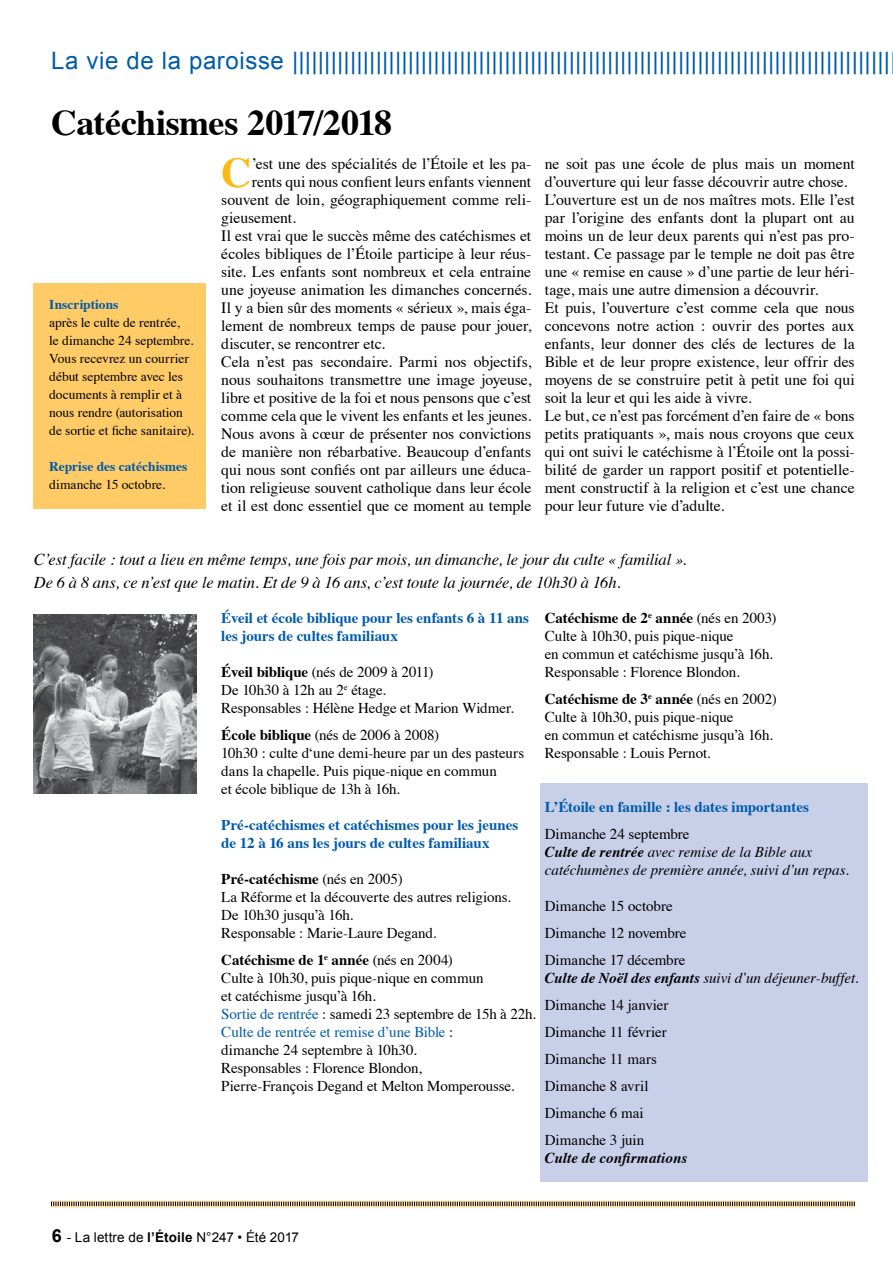
<style>
.page{position:relative;width:893px;height:1263px;background:#fff}
.page>*{position:absolute;margin:0;border:0;box-sizing:border-box;transform-origin:0 0}
.t1{font:700 42.45px "Times";color:#fdb913}
.t2{font:700 36px "Times";letter-spacing:-.015em;color:#000}
.t3{font:24px "Arial";letter-spacing:.025em;color:#005baa}
.t4{font:italic 16.5px/22.5px "Times";letter-spacing:-.005em;color:#000}
.t5{font:15.75px/18px "Times";letter-spacing:-.005em;color:#000}
.t6{font:15px/18px "Times";letter-spacing:-.005em;color:#000}
.t7{font:700 15px/18px "Times";color:#005baa}
.t8{font:italic 15px/18px "Times";color:#000}
.t9{font:italic 700 15px "Times";letter-spacing:.005em;color:#000}
.t10{font:13.5px/18px "Times";color:#000}
.t11{font:13.5px "Arial";letter-spacing:.005em;color:#000}
.t12{font:700 13.5px "Times";letter-spacing:.005em;color:#005baa}
.s1{font-weight:700}
.s2{font-style:normal}
.s3{font-weight:700;font-style:italic}
.s4{font-style:italic}
.s5{color:#005baa}
.s6{font-weight:700;font-size:18px}
</style>
<div class="page">
<div style="left:540px;top:783px;width:328px;height:399px;background:#c7cfe9"></div>
<svg style="left:51px;top:1200px;width:804px;height:8px;background:#bfae91"></svg>
<div style="left:34px;top:283px;width:172px;height:225px;background:#ffcb66"></div>
<img style="left:34px;top:614px;width:162px;height:179px">
<h3 class="t3" style="left:51px;top:44px;width:841px">La vie de la paroisse |||||||||||||||||||||||||||||||||||||||||||||||||||||||||||||||||||||||||||||||||||||||||||||</h3>
<h2 class="t2" style="left:51px;top:88px;width:343px">Catéchismes 2017/2018</h2>
<h1 class="t1" style="left:221px;top:132px;width:32px">C</h1>
<p class="t5" style="left:252px;top:153px;width:281px">’est une des spécialités de l’Étoile et les pa-</p>
<p class="t5" style="left:545px;top:153px;width:312px">ne soit pas une école de plus mais un moment d’ouverture qui leur fasse découvrir autre chose.<br>L’ouverture est un de nos maîtres mots. Elle l’est par l’origine des enfants dont la plupart ont au moins un de leur deux parents qui n’est pas pro&shy;testant. Ce passage par le temple ne doit pas être une « remise en cause » d’une partie de leur héri&shy;tage, mais une autre dimension a découvrir.<br>Et puis, l’ouverture c’est comme cela que nous concevons notre action : ouvrir des portes aux enfants, leur donner des clés de lectures de la Bible et de leur propre existence, leur offrir des moyens de se construire petit à petit une foi qui soit la leur et qui les aide à vivre.<br>Le but, ce n’est pas forcément d’en faire de « bons petits pratiquants », mais nous croyons que ceux qui ont suivi le catéchisme à l’Étoile ont la possi&shy;bilité de garder un rapport positif et potentielle&shy;ment constructif à la religion et c’est une chance pour leur future vie d’adulte.</p>
<p class="t4" style="left:34px;top:547px;width:654px">C’est facile : tout a lieu en même temps, une fois par mois, un dimanche, le jour du culte « familial ».<br>De 6 à 8 ans, ce n’est que le matin. Et de 9 à 16 ans, c’est toute la journée, de 10h30 à 16h.</p>
<p class="t6" style="left:545px;top:608px;width:233px"><span class="s1">Catéchisme de 2</span><sup>e</sup> <span class="s1">année</span> (nés en 2003)<br>Culte à 10h30, puis pique-nique<br>en commun et catéchisme jusqu’à 16h.<br>Responsable : Florence Blondon.</p>
<p class="t6" style="left:545px;top:689px;width:233px"><span class="s1">Catéchisme de 3</span><sup>e</sup> <span class="s1">année</span> (nés en 2002)<br>Culte à 10h30, puis pique-nique<br>en commun et catéchisme jusqu’à 16h.<br>Responsable : Louis Pernot.</p>
<p class="t7" style="left:545px;top:796px;width:266px">L’étoile en famille : les dates importantes</p>
<p class="t8" style="left:545px;top:824px;width:306px"><span class="s2">Dimanche 24 septembre<br></span><span class="s1">Culte de rentrée</span> avec remise de la Bible aux catéchumènes de première année, suivi d’un repas.</p>
<p class="t6" style="left:545px;top:891px;width:143px;line-height:27px">Dimanche 15 octobre<br>Dimanche 12 novembre<br>Dimanche 17 décembre</p>
<p class="t6" style="left:545px;top:963px;width:315px;line-height:27px"><span class="s3">Culte de Noël des enfants</span> <span class="s4">suivi d’un déjeuner-buffet.<br></span>Dimanche 14 janvier<br>Dimanche 11 février<br>Dimanche 11 mars<br>Dimanche 8 avril<br>Dimanche 6 mai<br>Dimanche 3 juin</p>
<p class="t9" style="left:545px;top:1144px;width:144px">Culte de confirmations</p>
<p class="t5" style="left:252px;top:171px;width:281px">rents qui nous confient leurs enfants viennent</p>
<p class="t5" style="left:221px;top:189px;width:311px">souvent de loin, géographiquement comme reli-</p>
<p class="t5" style="left:221px;top:207px;width:76px">gieusement.</p>
<p class="t5" style="left:221px;top:225px;width:311px">Il est vrai que le succès même des catéchismes et</p>
<p class="t5" style="left:221px;top:243px;width:311px">écoles bibliques de l’Étoile participe à leur réus-</p>
<p class="t5" style="left:221px;top:261px;width:311px">site. Les enfants sont nombreux et cela entraine</p>
<p class="t5" style="left:221px;top:279px;width:311px">une joyeuse animation les dimanches concernés.</p>
<p class="t5" style="left:221px;top:297px;width:311px">Il y a bien sûr des moments « sérieux », mais éga-</p>
<p class="t5" style="left:221px;top:315px;width:311px">lement de nombreux temps de pause pour jouer,</p>
<p class="t5" style="left:221px;top:333px;width:165px">discuter, se rencontrer etc.</p>
<p class="t5" style="left:221px;top:351px;width:311px">Cela n’est pas secondaire. Parmi nos objectifs,</p>
<p class="t5" style="left:221px;top:369px;width:311px">nous souhaitons transmettre une image joyeuse,</p>
<p class="t5" style="left:221px;top:387px;width:312px">libre et positive de la foi et nous pensons que c’est</p>
<p class="t5" style="left:221px;top:405px;width:311px">comme cela que le vivent les enfants et les jeunes.</p>
<p class="t5" style="left:221px;top:423px;width:311px">Nous avons à cœur de présenter nos convictions</p>
<p class="t5" style="left:221px;top:441px;width:311px">de manière non rébarbative. Beaucoup d’enfants</p>
<p class="t5" style="left:221px;top:459px;width:311px">qui nous sont confiés ont par ailleurs une éduca-</p>
<p class="t5" style="left:221px;top:477px;width:312px">tion religieuse souvent catholique dans leur école</p>
<p class="t5" style="left:221px;top:495px;width:312px">et il est donc essentiel que ce moment au temple</p>
<p class="t12" style="left:49px;top:291px;width:71px">Inscriptions</p>
<p class="t10" style="left:49px;top:312px;width:146px">après le culte de rentrée,<br>le dimanche 24 septembre.<br>Vous recevrez un courrier début septembre avec les documents à remplir et à nous rendre (autorisation de sortie et fiche sanitaire).</p>
<p class="t12" style="left:49px;top:453px;width:140px">Reprise des catéchismes</p>
<p class="t10" style="left:49px;top:474px;width:117px">dimanche 15 octobre.</p>
<p class="t7" style="left:221px;top:607px;width:309px">éveil et école biblique pour les enfants 6 à 11 ans les jours de cultes familiaux</p>
<p class="t6" style="left:221px;top:662px;width:294px"><span class="s1">Éveil biblique</span> (nés de 2009 à 2011)<br>De 10h30 à 12h au 2<sup>e</sup> étage.<br>Responsables : Hélène Hedge et Marion Widmer.</p>
<p class="t6" style="left:221px;top:725px;width:304px"><span class="s1">École biblique</span> (nés de 2006 à 2008)<br>10h30 : culte d‘une demi-heure par un des pasteurs dans la chapelle. Puis pique-nique en commun<br>et école biblique de 13h à 16h.</p>
<p class="t7" style="left:221px;top:814px;width:299px">Pré-catéchismes et catéchismes pour les jeunes de 12 à 16 ans les jours de cultes familiaux</p>
<p class="t6" style="left:221px;top:869px;width:291px"><span class="s1">Pré-catéchisme</span> (nés en 2005)<br>La Réforme et la découverte des autres religions.<br>De 10h30 jusqu’à 16h.<br>Responsable : Marie-Laure Degand.</p>
<p class="t6" style="left:221px;top:950px;width:316px"><span class="s1">Catéchisme de 1</span><sup>e</sup> <span class="s1">année</span> (nés en 2004)<br>Culte à 10h30, puis pique-nique en commun<br>et catéchisme jusqu’à 16h.<br><span class="s5">Sortie de rentrée</span> : samedi 23 septembre de 15h à 22h.<br><span class="s5">Culte de rentrée et remise d’une Bible</span> :<br>dimanche 24 septembre à 10h30.<br>Responsables : Florence Blondon,<br>Pierre-François Degand et Melton Momperousse.</p>
<p class="t11" style="left:52px;top:1228px;width:249px"><span class="s6">6</span> - La lettre de <span class="s1">l’Étoile</span> N°247 • été 2017</p>
</div>
